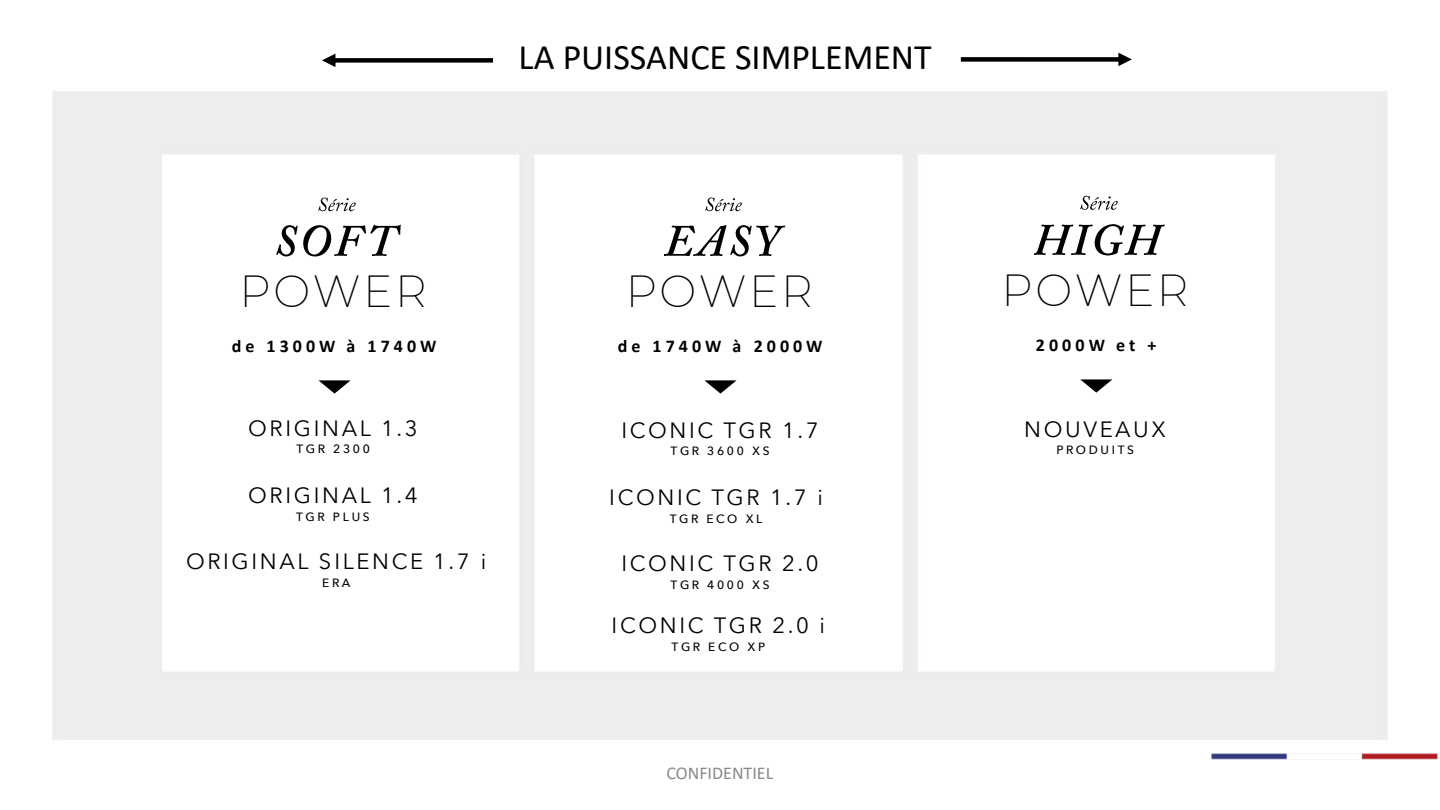
<style>
.page{position:relative;width:1440px;height:810px;background:#fff}
.page>*{position:absolute;margin:0;border:0;box-sizing:border-box;transform-origin:0 0}
.t1{font:200 44px "Montserrat";letter-spacing:.06em;color:#000}
.t2{font:36px "Calibri";color:#000}
.t3{font:22px "Avenir Next";letter-spacing:.12em;color:#000}
.t4{font:700 18px "Calibri";letter-spacing:.225em;color:#000}
.t5{font:18px "Calibri";color:#898989}
.t6{font:500 12px "Avenir Next";letter-spacing:.22em;color:#000}
</style>
<div class="page">
<img style="left:318px;top:197px;width:38px;height:15px">
<img style="left:276px;top:224px;width:125px;height:33px">
<svg style="left:318px;top:380px;width:33px;height:14px"></svg>
<img style="left:705px;top:197px;width:37px;height:15px">
<img style="left:664px;top:225px;width:122px;height:32px">
<svg style="left:704px;top:380px;width:33px;height:14px"></svg>
<img style="left:1080px;top:195px;width:38px;height:15px">
<img style="left:1034px;top:224px;width:131px;height:32px">
<svg style="left:1080px;top:379px;width:32px;height:14px"></svg>
<img style="left:1210px;top:753px;width:228px;height:7px">
<svg style="left:961px;top:53px;width:171px;height:13px"></svg>
<svg style="left:322px;top:54px;width:171px;height:13px"></svg>
<h2 class="t2" style="left:519px;top:32px;width:415px">LA PUISSANCE SIMPLEMENT</h2>
<h1 class="t1" style="left:240px;top:262px;width:188px">POWER</h1>
<p class="t4" style="left:232px;top:333px;width:206px">de 1300W à 1740W</p>
<p class="t3" style="left:248px;top:410px;width:171px">ORIGINAL 1.3</p>
<p class="t6" style="left:297px;top:439px;width:75px">TGR 2300</p>
<p class="t3" style="left:248px;top:477px;width:171px">ORIGINAL 1.4</p>
<p class="t6" style="left:296px;top:507px;width:75px">TGR PLUS</p>
<p class="t3" style="left:186px;top:543px;width:302px">ORIGINAL SILENCE 1.7 i</p>
<p class="t6" style="left:322px;top:572px;width:30px">ERA</p>
<h1 class="t1" style="left:626px;top:262px;width:188px">POWER</h1>
<p class="t4" style="left:618px;top:333px;width:206px">de 1740W à 2000W</p>
<p class="t3" style="left:621px;top:412px;width:199px">ICONIC TGR 1.7</p>
<p class="t6" style="left:671px;top:441px;width:100px">TGR 3600 XS</p>
<p class="t3" style="left:609px;top:479px;width:215px">ICONIC TGR 1.7 i</p>
<p class="t6" style="left:670px;top:509px;width:94px">TGR ECO XL</p>
<p class="t3" style="left:621px;top:545px;width:199px">ICONIC TGR 2.0</p>
<p class="t6" style="left:671px;top:574px;width:100px">TGR 4000 XS</p>
<p class="t3" style="left:612px;top:607px;width:215px">ICONIC TGR 2.0 i</p>
<p class="t6" style="left:672px;top:637px;width:95px">TGR ECO XP</p>
<p class="t5" style="left:666px;top:760px;width:109px">CONFIDENTIEL</p>
<h1 class="t1" style="left:1002px;top:261px;width:188px">POWER</h1>
<p class="t4" style="left:1036px;top:332px;width:122px">2000W et +</p>
<p class="t3" style="left:1024px;top:411px;width:143px">NOUVEAUX</p>
<p class="t6" style="left:1056px;top:440px;width:79px">PRODUITS</p>
</div>
